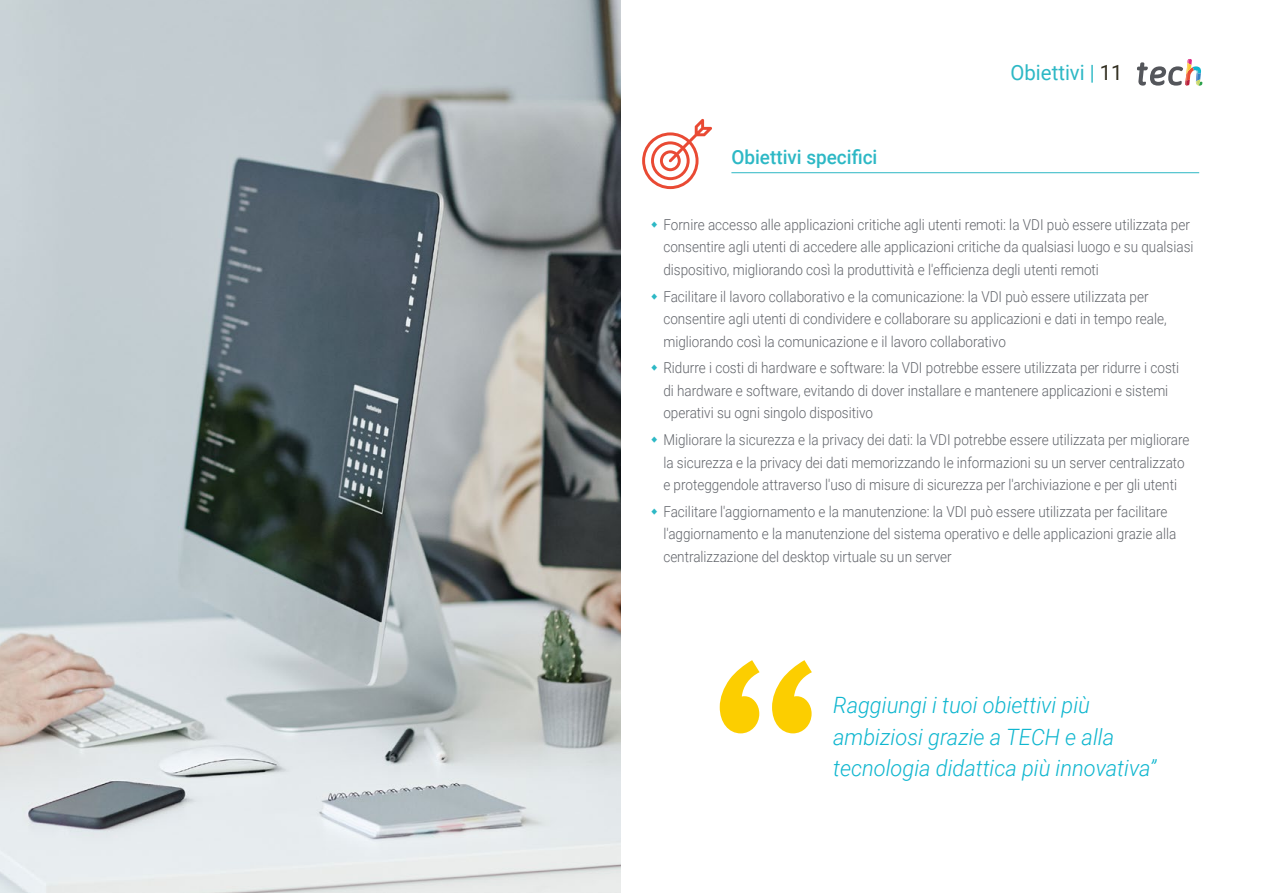
<style>
.page{position:relative;width:1263px;height:893px;background:#fff}
.page>*{position:absolute;margin:0;border:0;box-sizing:border-box;transform-origin:0 0}
.t1{font:italic 300 22.5px/31.5px "Roboto";color:#0fb6cf}
.t2{font:21px "Roboto";color:#2db8c5}
.t3{font:500 19.5px "Roboto";color:#2db8c5}
.t4{font:300 15px/22.5px "Roboto";color:#61646a;scale:.9 1}
.s1{color:#312e20}
</style>
<div class="page">
<svg style="left:1137px;top:59px;width:65px;height:27px"></svg>
<hr style="left:731px;top:172px;width:468px;height:1px;background:#2db8c5">
<svg style="left:642px;top:119px;width:70px;height:70px"></svg>
<svg style="left:720px;top:660px;width:92px;height:73px"></svg>
<img style="left:0;top:0;width:621px;height:893px">
<h3 class="t3" style="left:731px;top:144px;width:147px">Obiettivi specifici</h3>
<h2 class="t2" style="left:1010px;top:57px;width:114px">Obiettivi | <span class="s1">11</span></h2>
<p class="t4" style="left:663px;top:213px;width:591px">Fornire accesso alle applicazioni critiche agli utenti remoti: la VDI può essere utilizzata per consentire agli utenti di accedere alle applicazioni critiche da qualsiasi luogo e su qualsiasi dispositivo, migliorando così la produttività e l'efficienza degli utenti remoti</p>
<p class="t4" style="left:663px;top:284px;width:561px">Facilitare il lavoro collaborativo e la comunicazione: la VDI può essere utilizzata per consentire agli utenti di condividere e collaborare su applicazioni e dati in tempo reale, migliorando così la comunicazione e il lavoro collaborativo</p>
<p class="t4" style="left:663px;top:356px;width:575px">Ridurre i costi di hardware e software: la VDI potrebbe essere utilizzata per ridurre i costi di hardware e software, evitando di dover installare e mantenere applicazioni e sistemi operativi su ogni singolo dispositivo</p>
<p class="t4" style="left:663px;top:428px;width:586px">Migliorare la sicurezza e la privacy dei dati: la VDI potrebbe essere utilizzata per migliorare la sicurezza e la privacy dei dati memorizzando le informazioni su un server centralizzato e proteggendole attraverso l'uso di misure di sicurezza per l'archiviazione e per gli utenti</p>
<p class="t4" style="left:663px;top:500px;width:571px">Facilitare l'aggiornamento e la manutenzione: la VDI può essere utilizzata per facilitare l'aggiornamento e la manutenzione del sistema operativo e delle applicazioni grazie alla centralizzazione del desktop virtuale su un server</p>
<h1 class="t1" style="left:833px;top:688px;width:325px">Raggiungi i tuoi obiettivi più ambiziosi grazie a TECH e alla tecnologia didattica più innovativa”</h1>
</div>
